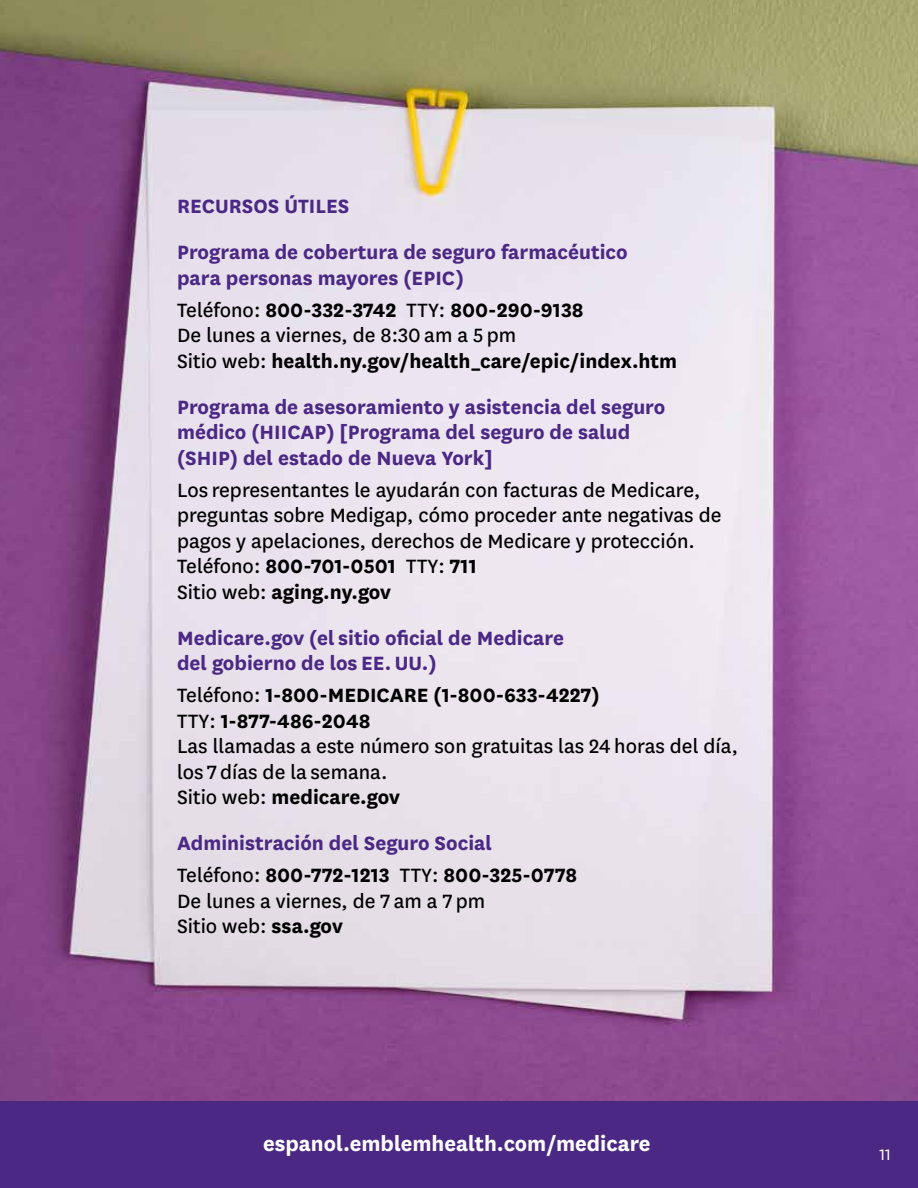
<style>
.page{position:relative;width:918px;height:1188px;background:#fff}
.page>*{position:absolute;margin:0;border:0;box-sizing:border-box;transform-origin:0 0}
.t1{font:700 24px "National";color:#fff}
.t2{font:22.5px/25.5px "National";color:#000}
.t3{font:700 22.5px/25.5px "National";color:#4b2884}
.t4{font:700 22.5px/25.5px "National";color:#000}
.t5{font:18px "National";color:#fff}
.s1{font-weight:400}
.s2{font-weight:700}
</style>
<div class="page">
<img style="left:0;top:0;width:918px;height:1101px">
<div style="left:0;top:1101px;width:918px;height:87px;background:#4b2884"></div>
<h2 class="t3" style="left:177px;top:192px;width:174px">RECURSOS ÚTILES</h2>
<h3 class="t3" style="left:177px;top:238px;width:452px">Programa de cobertura de seguro farmacéutico para personas mayores (EPIC)</h3>
<p class="t4" style="left:177px;top:296px;width:502px"><span class="s1">Teléfono:</span> 800-332-3742 <span class="s1">TTY:</span> 800-290-9138<br><span class="s1">De lunes a viernes, de 8:30 am a 5 pm<br>Sitio web:</span> health.ny.gov/health_care/epic/index.htm</p>
<h3 class="t3" style="left:177px;top:392px;width:490px">Programa de asesoramiento y asistencia del seguro médico (HIICAP) [Programa del seguro de salud (SHIP) del estado de Nueva York]</h3>
<p class="t2" style="left:177px;top:476px;width:546px">Los representantes le ayudarán con facturas de Medicare, preguntas sobre Medigap, cómo proceder ante negativas de pagos y apelaciones, derechos de Medicare y protección.</p>
<p class="t4" style="left:177px;top:552px;width:301px"><span class="s1">Teléfono:</span> 800-701-0501 <span class="s1">TTY:</span> 711<br><span class="s1">Sitio web:</span> aging.ny.gov</p>
<h3 class="t3" style="left:177px;top:623px;width:388px">Medicare.gov (el sitio oficial de Medicare del gobierno de los EE. UU.)</h3>
<p class="t2" style="left:177px;top:681px;width:563px">Teléfono: <span class="s2">1-800-MEDICARE (1-800-633-4227)<br></span>TTY: <span class="s2">1-877-486-2048<br></span>Las llamadas a este número son gratuitas las 24 horas del día, los 7 días de la semana.<br>Sitio web: <span class="s2">medicare.gov</span></p>
<h3 class="t3" style="left:177px;top:829px;width:316px">Administración del Seguro Social</h3>
<p class="t2" style="left:177px;top:861px;width:402px">Teléfono: <span class="s2">800-772-1213</span> TTY: <span class="s2">800-325-0778<br></span>De lunes a viernes, de 7 am a 7 pm<br>Sitio web: <span class="s2">ssa.gov</span></p>
<p class="t1" style="left:263px;top:1127px;width:389px">espanol.emblemhealth.com/medicare</p>
<p class="t5" style="left:879px;top:1143px;width:13px">11</p>
</div>
